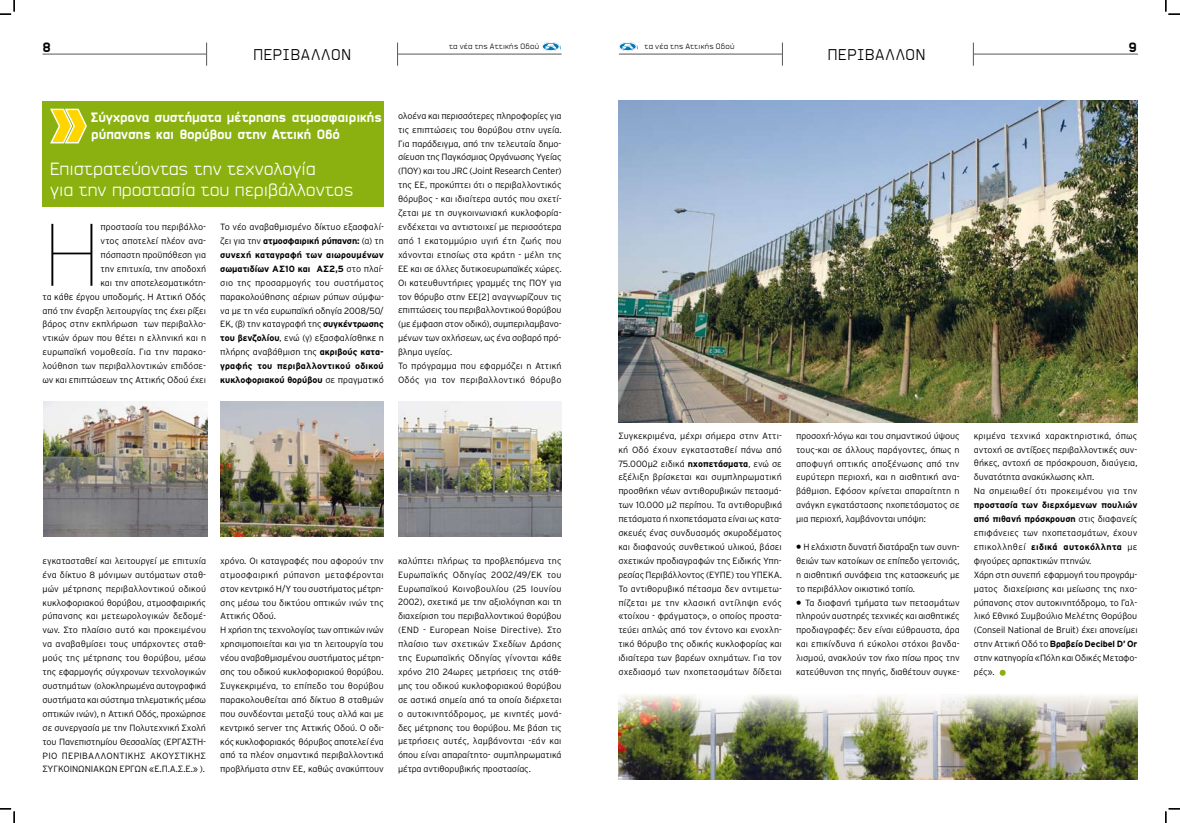
<style>
.page{position:relative;width:1180px;height:823px;background:#fff}
.page>*{position:absolute;margin:0;border:0;box-sizing:border-box;transform-origin:0 0}
.t1{font:100 88.4px "Interstate GR";color:#000}
.t2{font:17px/21px "PF Sector B Light";color:#fff}
.t3{font:15px "PF Sector B Light";letter-spacing:.045em;color:#000}
.t4{font:13px/17px "PF Sector B Black";color:#fff}
.t5{font:13px "PF Sector B Black";color:#000}
.t6{font:300 9px/13.9px "Interstate GR";letter-spacing:-.01em;color:#000;text-align:justify}
.t7{font:7.5px "PF Sector B Light";letter-spacing:.04em;color:#000}
.s1{font-weight:700}
.s2{font-weight:900}
</style>
<div class="page">
<svg style="left:1165px;top:0;width:14px;height:15px"></svg>
<svg style="left:1165px;top:808px;width:14px;height:14px"></svg>
<svg style="left:0;top:0;width:15px;height:15px"></svg>
<svg style="left:0;top:808px;width:15px;height:14px"></svg>
<hr style="left:43px;top:54px;width:163px;height:1px;background:#58585a">
<hr style="left:398px;top:54px;width:163px;height:1px;background:#58585a">
<svg style="left:206px;top:43px;width:1px;height:23px"></svg>
<svg style="left:397px;top:43px;width:1px;height:23px"></svg>
<svg style="left:542px;top:42px;width:17px;height:9px"></svg>
<hr style="left:618px;top:54px;width:163px;height:1px;background:#58585a">
<hr style="left:973px;top:54px;width:164px;height:1px;background:#58585a">
<svg style="left:781px;top:43px;width:1px;height:22px"></svg>
<svg style="left:972px;top:43px;width:1px;height:23px"></svg>
<svg style="left:619px;top:42px;width:17px;height:9px"></svg>
<div style="left:42px;top:101px;width:342px;height:105px;background:#8bb110"></div>
<svg style="left:50px;top:108px;width:37px;height:36px"></svg>
<img style="left:618px;top:101px;width:519px;height:321px">
<img style="left:43px;top:401px;width:164px;height:135px">
<img style="left:221px;top:401px;width:163px;height:135px">
<img style="left:398px;top:401px;width:163px;height:135px">
<img style="left:618px;top:695px;width:519px;height:84px">
<svg style="left:999px;top:669px;width:6px;height:6px"></svg>
<h3 class="t5" style="left:42px;top:39px;width:10px">8</h3>
<p class="t7" style="left:449px;top:42px;width:91px">τα νέα της Αττικής Οδού</p>
<p class="t7" style="left:644px;top:42px;width:91px">τα νέα της Αττικής Οδού</p>
<h3 class="t5" style="left:1128px;top:39px;width:10px">9</h3>
<h3 class="t3" style="left:253px;top:46px;width:99px">ΠΕΡΙΒΑΛΛΟΝ</h3>
<h3 class="t3" style="left:827px;top:46px;width:99px">ΠΕΡΙΒΑΛΛΟΝ</h3>
<h3 class="t4" style="left:91px;top:108px;width:292px">Σύγχρονα συστήματα μέτρησης ατμοσφαιρικής ρύπανσης και θορύβου στην Αττική Οδό</h3>
<h2 class="t2" style="left:50px;top:158px;width:305px">Επιστρατεύοντας την τεχνολογία<br>για την προστασία του περιβάλλοντος</h2>
<p class="t6" style="left:43px;top:220px;width:165px;text-align:right">προστασία του περιβάλλο-<br>ντος αποτελεί πλέον ανα-<br>πόσπαστη προϋπόθεση για<br>την επιτυχία, την αποδοχή<br>και την αποτελεσματικότη-<br>τα κάθε έργου υποδομής. Η Αττική Οδός από την έναρξη λειτουργίας της έχει ρίξει βάρος στην εκπλήρωση των περιβαλλο&shy;ντικών όρων που θέτει η ελληνική και η ευρωπαϊκή νομοθεσία. Για την παρακο&shy;λούθηση των περιβαλλοντικών επιδόσε&shy;ων και επιπτώσεων της Αττικής Οδού έχει</p>
<h1 class="t1" style="left:43px;top:207px;width:60px">Η</h1>
<p class="t6" style="left:220px;top:220px;width:165px">Το νέο αναβαθμισμένο δίκτυο εξασφαλί&shy;ζει για την <span class="s1">ατμοσφαιρική ρύπανση:</span> (α) τη <span class="s1">συνεχή καταγραφή των αιωρουμένων σωματιδίων ΑΣ10 και ΑΣ2,5</span> στο πλαί&shy;σιο της προσαρμογής του συστήματος παρακολούθησης αέριων ρύπων σύμφω&shy;να με τη νέα ευρωπαϊκή οδηγία 2008/50/ ΕΚ, (β) την καταγραφή της <span class="s1">συγκέντρωσης του βενζολίου</span>, ενώ (γ) εξασφαλίσθηκε η πλήρης αναβάθμιση της <span class="s1">ακριβούς κατα&shy;γραφής του περιβαλλοντικού οδικού κυκλοφοριακού θορύβου</span> σε πραγματικό</p>
<p class="t6" style="left:398px;top:108px;width:165px;text-align:left">ολοένα και περισσότερες πληροφορίες για τις επιπτώσεις του θορύβου στην υγεία.<br>Για παράδειγμα, από την τελευταία δημο&shy;σίευση της Παγκόσμιας Οργάνωσης Υγείας (ΠΟΥ) και του JRC (Joint Research Center) της EE, προκύπτει ότι ο περιβαλλοντικός θόρυβος - και ιδιαίτερα αυτός που σχετί&shy;ζεται με τη συγκοινωνιακή κυκλοφορία&shy;ενδέχεται να αντιστοιχεί με περισσότερα από 1 εκατομμύριο υγιή έτη ζωής που χάνονται ετησίως στα κράτη - μέλη της ΕΕ και σε άλλες δυτικοευρωπαϊκές χώρες.<br>Οι κατευθυντήριες γραμμές της ΠΟΥ για τον θόρυβο στην ΕΕ[2] αναγνωρίζουν τις επιπτώσεις του περιβαλλοντικού θορύβου (με έμφαση στον οδικό), συμπεριλαμβανο&shy;μένων των οχλήσεων, ως ένα σοβαρό πρό&shy;βλημα υγείας.<br>Το πρόγραμμα που εφαρμόζει η Αττική Οδός για τον περιβαλλοντικό θόρυβο</p>
<p class="t6" style="left:43px;top:553px;width:165px">εγκατασταθεί και λειτουργεί με επιτυχία ένα δίκτυο 8 μόνιμων αυτόματων σταθ&shy;μών μέτρησης περιβαλλοντικού οδικού κυκλοφοριακού θορύβου, ατμοσφαιρικής ρύπανσης και μετεωρολογικών δεδομέ&shy;νων. Στο πλαίσιο αυτό και προκειμένου να αναβαθμίσει τους υπάρχοντες σταθ&shy;μούς της μέτρησης του θορύβου, μέσω της εφαρμογής σύγχρονων τεχνολογικών συστημάτων (ολοκληρωμένα αυτογραφικά συστήματα και σύστημα τηλεματικής μέσω οπτικών ινών), η Αττική Οδός, προχώρησε σε συνεργασία με την Πολυτεχνική Σχολή του Πανεπιστημίου Θεσσαλίας (ΕΡΓΑΣΤΗ-ΡΙΟ ΠΕΡΙΒΑΛΛΟΝΤΙΚΗΣ ΑΚΟΥΣΤΙΚΗΣ ΣΥΓΚΟΙΝΩΝΙΑΚΩΝ ΕΡΓΩΝ «Ε.Π.Α.Σ.Ε.» ).</p>
<p class="t6" style="left:220px;top:553px;width:165px;text-align:left">χρόνο. Οι καταγραφές που αφορούν την ατμοσφαιρική ρύπανση μεταφέρονται στον κεντρικό Η/Υ του συστήματος μέτρη&shy;σης μέσω του δικτύου οπτικών ινών της Αττικής Οδού.<br>Η χρήση της τεχνολογίας των οπτικών ινών χρησιμοποιείται και για τη λειτουργία του νέου αναβαθμισμένου συστήματος μέτρη&shy;σης του οδικού κυκλοφοριακού θορύβου.<br>Συγκεκριμένα, το επίπεδο του θορύβου παρακολουθείται από δίκτυο 8 σταθμών που συνδέονται μεταξύ τους αλλά και με κεντρικό server της Αττικής Οδού. Ο οδι&shy;κός κυκλοφοριακός θόρυβος αποτελεί ένα από τα πλέον σημαντικά περιβαλλοντικά προβλήματα στην ΕΕ, καθώς ανακύπτουν</p>
<p class="t6" style="left:398px;top:553px;width:165px">καλύπτει πλήρως τα προβλεπόμενα της Ευρωπαϊκής Οδηγίας 2002/49/ΕΚ του Ευρωπαϊκού Κοινοβουλίου (25 Ιουνίου 2002), σχετικά με την αξιολόγηση και τη διαχείριση του περιβαλλοντικού θορύβου (END - European Noise Directive). Στο πλαίσιο των σχετικών Σχεδίων Δράσης της Ευρωπαϊκής Οδηγίας γίνονται κάθε χρόνο 210 24ωρες μετρήσεις της στάθ&shy;μης του οδικού κυκλοφοριακού θορύβου σε αστικά σημεία από τα οποία διέρχεται ο αυτοκινητόδρομος, με κινητές μονά&shy;δες μέτρησης του θορύβου. Με βάση τις μετρήσεις αυτές, λαμβάνονται -εάν και όπου είναι απαραίτητο- συμπληρωματικά μέτρα αντιθορυβικής προστασίας.</p>
<p class="t6" style="left:618px;top:428px;width:165px">Συγκεκριμένα, μέχρι σήμερα στην Αττι&shy;κή Οδό έχουν εγκατασταθεί πάνω από 75.000μ2 ειδικά <span class="s1">ηχοπετάσματα</span>, ενώ σε εξέλιξη βρίσκεται και συμπληρωματική προσθήκη νέων αντιθορυβικών πετασμά&shy;των 10.000 μ2 περίπου. Τα αντιθορυβικά πετάσματα ή ηχοπετάσματα είναι ως κατα&shy;σκευές ένας συνδυασμός σκυροδέματος και διαφανούς συνθετικού υλικού, βάσει σχετικών προδιαγραφών της Ειδικής Υπη&shy;ρεσίας Περιβάλλοντος (ΕΥΠΕ) του ΥΠΕΚΑ.<br>Το αντιθορυβικό πέτασμα δεν αντιμετω&shy;πίζεται με την κλασική αντίληψη ενός «τοίχου - φράγματος», ο οποίος προστα&shy;τεύει απλώς από τον έντονο και ενοχλη&shy;τικό θόρυβο της οδικής κυκλοφορίας και ιδιαίτερα των βαρέων οχημάτων. Για τον σχεδιασμό των ηχοπετασμάτων δίδεται</p>
<p class="t6" style="left:796px;top:428px;width:165px">προσοχή-λόγω και του σημαντικού ύψους τους-και σε άλλους παράγοντες, όπως η αποφυγή οπτικής αποξένωσης από την ευρύτερη περιοχή, και η αισθητική ανα&shy;βάθμιση. Εφόσον κρίνεται απαραίτητη η ανάγκη εγκατάστασης ηχοπετάσματος σε μια περιοχή, λαμβάνονται υπόψη:</p>
<p class="t6" style="left:796px;top:539px;width:165px"><span class="s2">•</span> Η ελάχιστη δυνατή διατάραξη των συνη&shy;θειών των κατοίκων σε επίπεδο γειτονιάς, η αισθητική συνάφεια της κατασκευής με το περιβάλλον οικιστικό τοπίο.</p>
<p class="t6" style="left:796px;top:595px;width:165px"><span class="s2">•</span> Τα διαφανή τμήματα των πετασμάτων πληρούν αυστηρές τεχνικές και αισθητικές προδιαγραφές: δεν είναι εύθραυστα, άρα και επικίνδυνα ή εύκολοι στόχοι βανδα&shy;λισμού, ανακλούν τον ήχο πίσω προς την κατεύθυνση της πηγής, διαθέτουν συγκε-</p>
<p class="t6" style="left:973px;top:428px;width:165px;text-align:left">κριμένα τεχνικά χαρακτηριστικά, όπως αντοχή σε αντίξοες περιβαλλοντικές συν&shy;θήκες, αντοχή σε πρόσκρουση, διαύγεια, δυνατότητα ανακύκλωσης κλπ.<br>Να σημειωθεί ότι προκειμένου για την</p>
<p class="t6" style="left:973px;top:497px;width:165px;text-align:left"><span class="s1">προστασία των διερχόμενων πουλιών από πιθανή πρόσκρουση</span> στις διαφανείς επιφάνειες των ηχοπετασμάτων, έχουν επικολληθεί <span class="s1">ειδικά αυτοκόλλητα</span> με φιγούρες αρπακτικών πτηνών.<br>Χάρη στη συνεπή εφαρμογή του προγράμ&shy;ματος διαχείρισης και μείωσης της ηχο&shy;ρύπανσης στον αυτοκινητόδρομο, το Γαλ&shy;λικό Εθνικό Συμβούλιο Μελέτης Θορύβου (Conseil National de Bruit) έχει απονείμει στην Αττική Οδό το <span class="s1">Βραβείο Decibel D’ Or </span>στην κατηγορία «Πόλη και Οδικές Μεταφο&shy;ρές».</p>
</div>
